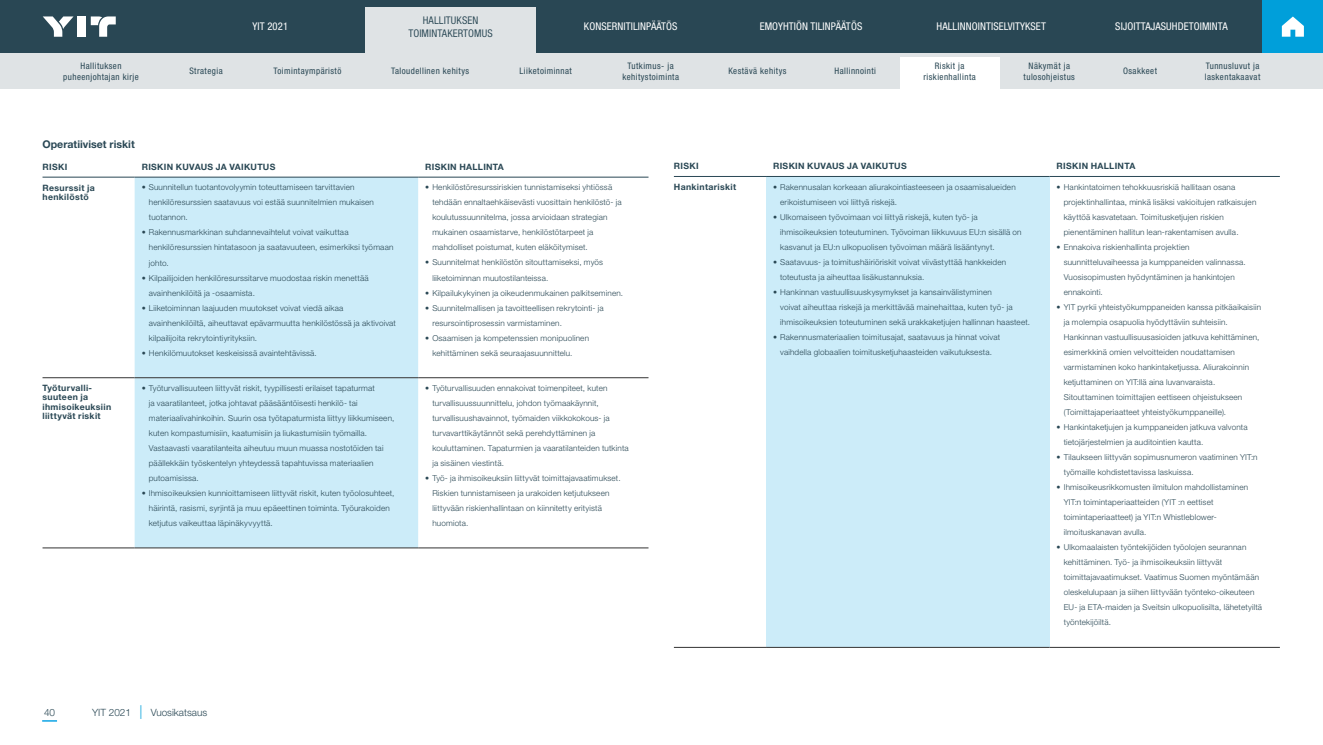
<style>
.page{position:relative;width:1323px;height:745px;background:#fff}
.page>*{position:absolute;margin:0;border:0;box-sizing:border-box;transform-origin:0 0}
.t1{font:condensed 10.62px "Helvetica Neue LT Pro";letter-spacing:.01em;color:#fff}
.t2{font:condensed 10.62px/12.5px "Helvetica Neue LT Pro";letter-spacing:.01em;color:#294754;text-align:center}
.t3{font:700 10.62px "Helvetica Neue LT Pro";color:#294754}
.t4{font:300 10px "Helvetica Neue LT Pro";color:#294754}
.t5{font:condensed 9px/11px "Helvetica Neue LT Pro";letter-spacing:.05em;color:#294754;text-align:center}
.t6{font:700 8.75px/9.4px "Helvetica Neue LT Pro";letter-spacing:.035em;color:#294754}
.t7{font:300 8.12px/15px "Helvetica Neue LT Pro";letter-spacing:.02em;color:#294754}
.s1{font-size:13.75px;color:#009fda}
</style>
<div class="page">
<svg style="left:42px;top:720px;width:15px;height:1px"></svg>
<div style="left:135px;top:177px;width:283px;height:370px;background:#ccecf9"></div>
<hr style="left:43px;top:176px;width:92px;height:1px;background:#294754">
<hr style="left:135px;top:176px;width:283px;height:1px;background:#294754">
<hr style="left:418px;top:176px;width:230px;height:1px;background:#294754">
<hr style="left:43px;top:377px;width:92px;height:1px;background:#333">
<hr style="left:135px;top:377px;width:283px;height:1px;background:#333">
<hr style="left:418px;top:377px;width:230px;height:1px;background:#333">
<hr style="left:43px;top:547px;width:92px;height:1px;background:#333">
<hr style="left:135px;top:547px;width:283px;height:1px;background:#333">
<hr style="left:418px;top:547px;width:230px;height:1px;background:#333">
<div style="left:766px;top:176px;width:283px;height:471px;background:#ccecf9"></div>
<hr style="left:674px;top:176px;width:92px;height:1px;background:#294754">
<hr style="left:766px;top:176px;width:283px;height:1px;background:#294754">
<hr style="left:1049px;top:176px;width:231px;height:1px;background:#294754">
<hr style="left:674px;top:646px;width:92px;height:1px;background:#333">
<hr style="left:766px;top:646px;width:283px;height:1px;background:#333">
<hr style="left:1049px;top:646px;width:231px;height:1px;background:#333">
<div style="left:0;top:0;width:1323px;height:53px;background:#294754"></div>
<div style="left:77px;top:16px;width:9px;height:21px;background:#fff"></div>
<svg style="left:91px;top:16px;width:25px;height:21px"></svg>
<svg style="left:43px;top:16px;width:31px;height:21px"></svg>
<div style="left:1263px;top:0;width:60px;height:53px;background:#009fda"></div>
<svg style="left:1282px;top:17px;width:22px;height:20px"></svg>
<div style="left:365px;top:7px;width:171px;height:46px;background:#dfe3e5"></div>
<div style="left:0;top:53px;width:1323px;height:36px;background:#dfe3e5"></div>
<div style="left:900px;top:57px;width:99px;height:32px;background:#fff"></div>
<h1 class="t2" style="left:408px;top:14px;width:86px">HALLITUKSEN<br>TOIMINTAKERTOMUS</h1>
<h1 class="t1" style="left:252px;top:20px;width:37px">YIT 2021</h1>
<h1 class="t1" style="left:584px;top:20px;width:95px">KONSERNITILINPÄÄTÖS</h1>
<h1 class="t1" style="left:760px;top:20px;width:104px">EMOYHTIÖN TILINPÄÄTÖS</h1>
<h1 class="t1" style="left:936px;top:20px;width:111px">HALLINNOINTISELVITYKSET</h1>
<h1 class="t1" style="left:1115px;top:20px;width:114px">SIJOITTAJASUHDETOIMINTA</h1>
<p class="t5" style="left:63px;top:60px;width:77px">Hallituksen puheenjohtajan kirje</p>
<p class="t5" style="left:189px;top:65px;width:35px">Strategia</p>
<p class="t5" style="left:273px;top:65px;width:69px">Toimintaympäristö</p>
<p class="t5" style="left:391px;top:65px;width:79px">Taloudellinen kehitys</p>
<p class="t5" style="left:519px;top:65px;width:54px">Liiketoiminnat</p>
<p class="t5" style="left:728px;top:65px;width:60px">Kestävä kehitys</p>
<p class="t5" style="left:834px;top:65px;width:43px">Hallinnointi</p>
<p class="t5" style="left:923px;top:60px;width:54px">Riskit ja riskienhallinta</p>
<p class="t5" style="left:1024px;top:60px;width:53px">Näkymät ja tulosohjeistus</p>
<p class="t5" style="left:1123px;top:65px;width:35px">Osakkeet</p>
<p class="t5" style="left:622px;top:60px;width:58px">Tutkimus- ja kehitystoiminta</p>
<p class="t5" style="left:1205px;top:60px;width:57px;text-align:left">Tunnusluvut ja laskentakaavat</p>
<h1 class="t3" style="left:43px;top:137px;width:94px">Operatiiviset riskit</h1>
<p class="t6" style="left:43px;top:162px;width:26px">RISKI</p>
<p class="t6" style="left:142px;top:162px;width:135px">RISKIN KUVAUS JA VAIKUTUS</p>
<p class="t6" style="left:425px;top:162px;width:80px">RISKIN HALLINTA</p>
<p class="t6" style="left:43px;top:183px;width:54px">Resurssit ja henkilöstö</p>
<p class="t7" style="left:149px;top:180px;width:227px;text-indent:-7px">• Suunnitellun tuotantovolyymin toteuttamiseen tarvittavien henkilöresurssien saatavuus voi estää suunnitelmien mukaisen tuotannon.</p>
<p class="t7" style="left:149px;top:225px;width:246px;text-indent:-7px">• Rakennusmarkkinan suhdannevaihtelut voivat vaikuttaa henkilöresurssien hintatasoon ja saatavuuteen, esimerkiksi työmaan johto.</p>
<p class="t7" style="left:149px;top:270px;width:221px;text-indent:-7px">• Kilpailijoiden henkilöresurssitarve muodostaa riskin menettää avainhenkilöitä ja -osaamista.</p>
<p class="t7" style="left:149px;top:300px;width:249px;text-indent:-7px">• Liiketoiminnan laajuuden muutokset voivat viedä aikaa avainhenkilöiltä, aiheuttavat epävarmuutta henkilöstössä ja aktivoivat kilpailijoita rekrytointiyrityksiin.</p>
<p class="t7" style="left:142px;top:345px;width:177px">• Henkilömuutokset keskeisissä avaintehtävissä.</p>
<p class="t7" style="left:432px;top:180px;width:191px;text-indent:-7px">• Henkilöstöresurssiriskien tunnistamiseksi yhtiössä tehdään ennaltaehkäisevästi vuosittain henkilöstö- ja koulutussuunnitelma, jossa arvioidaan strategian mukainen osaamistarve, henkilöstötarpeet ja mahdolliset poistumat, kuten eläköitymiset.</p>
<p class="t7" style="left:432px;top:255px;width:172px;text-indent:-7px">• Suunnitelmat henkilöstön sitouttamiseksi, myös liiketoiminnan muutostilanteissa.</p>
<p class="t7" style="left:425px;top:285px;width:199px">• Kilpailukykyinen ja oikeudenmukainen palkitseminen.</p>
<p class="t7" style="left:432px;top:300px;width:173px;text-indent:-7px">• Suunnitelmallisen ja tavoitteellisen rekrytointi- ja resursointiprosessin varmistaminen.</p>
<p class="t7" style="left:432px;top:330px;width:158px;text-indent:-7px">• Osaamisen ja kompetenssien monipuolinen kehittäminen sekä seuraajasuunnittelu.</p>
<p class="t6" style="left:43px;top:383px;width:70px">Työturvalli&shy;suuteen ja ihmisoikeuksiin liittyvät riskit</p>
<p class="t7" style="left:149px;top:380px;width:247px;text-indent:-7px">• Työturvallisuuteen liittyvät riskit, tyypillisesti erilaiset tapaturmat<br>ja vaaratilanteet, jotka johtavat pääsääntöisesti henkilö- tai materiaalivahinkoihin. Suurin osa työtapaturmista liittyy liikkumiseen, kuten kompastumisiin, kaatumisiin ja liukastumisiin työmailla.<br>Vastaavasti vaaratilanteita aiheutuu muun muassa nostotöiden tai päällekkäin työskentelyn yhteydessä tapahtuvissa materiaalien putoamisissa.</p>
<p class="t7" style="left:149px;top:485px;width:247px;text-indent:-7px">• Ihmisoikeuksien kunnioittamiseen liittyvät riskit, kuten työolosuhteet, häirintä, rasismi, syrjintä ja muu epäeettinen toiminta. Työurakoiden ketjutus vaikeuttaa läpinäkyvyyttä.</p>
<p class="t7" style="left:432px;top:380px;width:198px;text-indent:-7px">• Työturvallisuuden ennakoivat toimenpiteet, kuten turvallisuussuunnittelu, johdon työmaakäynnit, turvallisuushavainnot, työmaiden viikkokokous- ja turvavarttikäytännöt sekä perehdyttäminen ja kouluttaminen. Tapaturmien ja vaaratilanteiden tutkinta ja sisäinen viestintä.</p>
<p class="t7" style="left:432px;top:470px;width:190px;text-indent:-7px">• Työ- ja ihmisoikeuksiin liittyvät toimittajavaatimukset.<br>Riskien tunnistamiseen ja urakoiden ketjutukseen liittyvään riskienhallintaan on kiinnitetty erityistä huomiota.</p>
<p class="t4" style="left:44px;top:705px;width:13px">40</p>
<p class="t4" style="left:92px;top:705px;width:117px">YIT 2021 <span class="s1">|</span> Vuosikatsaus</p>
<p class="t6" style="left:674px;top:161px;width:26px">RISKI</p>
<p class="t6" style="left:773px;top:161px;width:135px">RISKIN KUVAUS JA VAIKUTUS</p>
<p class="t6" style="left:1056px;top:161px;width:80px">RISKIN HALLINTA</p>
<p class="t6" style="left:674px;top:182px;width:64px">Hankintariskit</p>
<p class="t7" style="left:780px;top:179px;width:237px;text-indent:-7px">• Rakennusalan korkeaan aliurakointiasteeseen ja osaamisalueiden erikoistumiseen voi liittyä riskejä.</p>
<p class="t7" style="left:780px;top:209px;width:243px;text-indent:-7px">• Ulkomaiseen työvoimaan voi liittyä riskejä, kuten työ- ja ihmisoikeuksien toteutuminen. Työvoiman liikkuvuus EU:n sisällä on kasvanut ja EU:n ulkopuolisen työvoiman määrä lisääntynyt.</p>
<p class="t7" style="left:780px;top:254px;width:228px;text-indent:-7px">• Saatavuus- ja toimitushäiriöriskit voivat viivästyttää hankkeiden toteutusta ja aiheuttaa lisäkustannuksia.</p>
<p class="t7" style="left:780px;top:284px;width:251px;text-indent:-7px">• Hankinnan vastuullisuuskysymykset ja kansainvälistyminen<br>voivat aiheuttaa riskejä ja merkittävää mainehaittaa, kuten työ- ja ihmisoikeuksien toteutuminen sekä urakkaketjujen hallinnan haasteet.</p>
<p class="t7" style="left:773px;top:329px;width:228px;text-align:center">• Rakennusmateriaalien toimitusajat, saatavuus ja hinnat voivat vaihdella globaalien toimitusketjuhaasteiden vaikutuksesta.</p>
<p class="t7" style="left:1064px;top:179px;width:194px;text-indent:-7px">• Hankintatoimen tehokkuusriskiä hallitaan osana projektinhallintaa, minkä lisäksi vakioitujen ratkaisujen käyttöä kasvatetaan. Toimitusketjujen riskien pienentäminen hallitun lean-rakentamisen avulla.</p>
<p class="t7" style="left:1064px;top:239px;width:184px;text-indent:-7px">• Ennakoiva riskienhallinta projektien suunnitteluvaiheessa ja kumppaneiden valinnassa.<br>Vuosisopimusten hyödyntäminen ja hankintojen ennakointi.</p>
<p class="t7" style="left:1064px;top:299px;width:199px;text-indent:-7px">• YIT pyrkii yhteistyökumppaneiden kanssa pitkäaikaisiin ja molempia osapuolia hyödyttäviin suhteisiin.<br>Hankinnan vastuullisuusasioiden jatkuva kehittäminen, esimerkkinä omien velvoitteiden noudattamisen varmistaminen koko hankintaketjussa. Aliurakoinnin ketjuttaminen on YIT:llä aina luvanvaraista.<br>Sitouttaminen toimittajien eettiseen ohjeistukseen (Toimittajaperiaatteet yhteistyökumppaneille).</p>
<p class="t7" style="left:1064px;top:419px;width:185px;text-indent:-7px">• Hankintaketjujen ja kumppaneiden jatkuva valvonta tietojärjestelmien ja auditointien kautta.</p>
<p class="t7" style="left:1064px;top:449px;width:195px;text-indent:-7px">• Tilaukseen liittyvän sopimusnumeron vaatiminen YIT:n työmaille kohdistettavissa laskuissa.</p>
<p class="t7" style="left:1064px;top:479px;width:186px;text-indent:-7px">• Ihmisoikeusrikkomusten ilmitulon mahdollistaminen YIT:n toimintaperiaatteiden (YIT :n eettiset toimintaperiaatteet) ja YIT:n Whistleblower&shy;ilmoituskanavan avulla.</p>
<p class="t7" style="left:1064px;top:539px;width:200px;text-indent:-7px">• Ulkomaalaisten työntekijöiden työolojen seurannan kehittäminen. Työ- ja ihmisoikeuksiin liittyvät toimittajavaatimukset. Vaatimus Suomen myöntämään oleskelulupaan ja siihen liittyvään työnteko-oikeuteen EU- ja ETA-maiden ja Sveitsin ulkopuolisilta, lähetetyiltä työntekijöiltä.</p>
</div>
